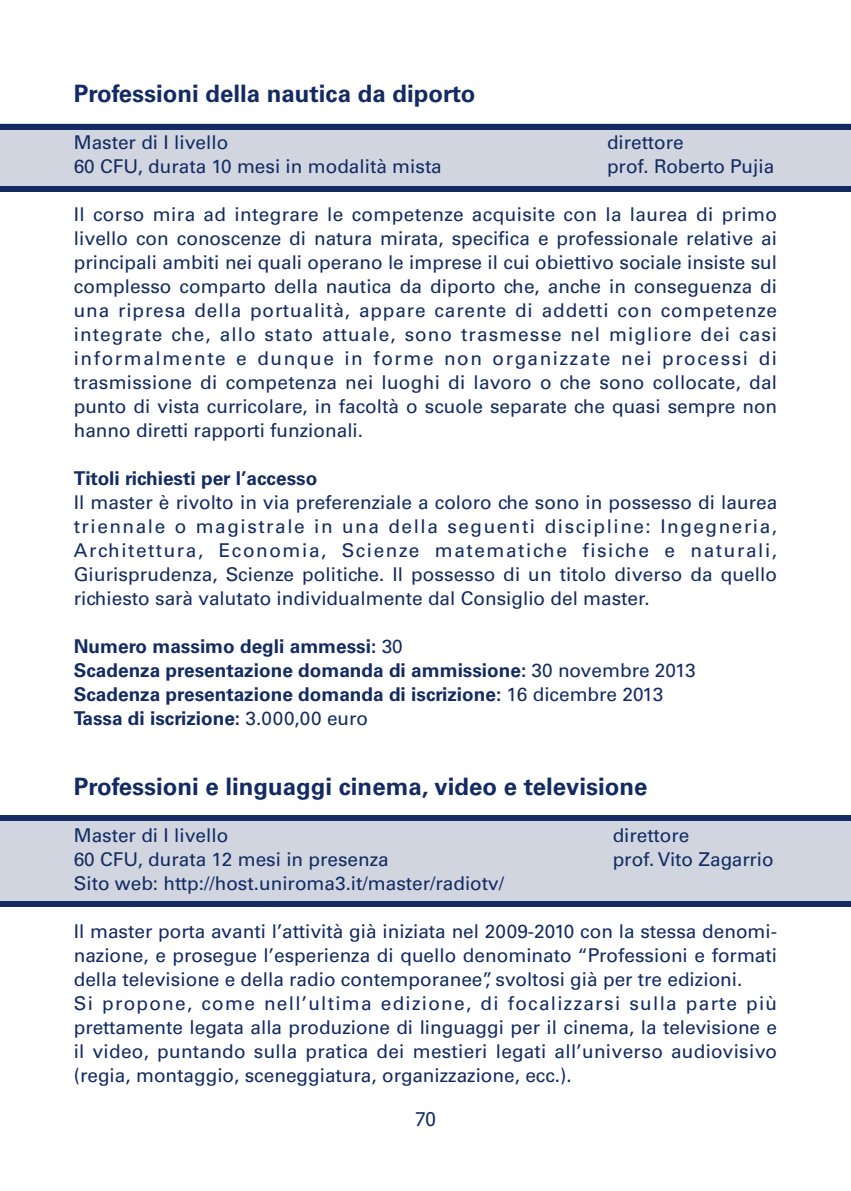
<style>
.page{position:relative;width:851px;height:1191px;background:#fff}
.page>*{position:absolute;margin:0;border:0;box-sizing:border-box;transform-origin:0 0}
.t1{font:700 24px "Univers";color:#132b62}
.t2{font:19px/24px "Univers";color:#132b62;text-align:justify}
.t3{font:700 19px/24px "Univers";color:#132b62}
.t4{font:19px "Tahoma";color:#132b62}
.s1{font-weight:400}
</style>
<div class="page">
<div style="left:0;top:124px;width:850px;height:68px;background:#d0d5e0"></div>
<div style="left:0;top:124px;width:850px;height:5px;background:#132b62"></div>
<div style="left:0;top:186px;width:850px;height:6px;background:#132b62"></div>
<div style="left:0;top:815px;width:850px;height:88px;background:#d0d5e0"></div>
<div style="left:0;top:815px;width:850px;height:6px;background:#132b62"></div>
<div style="left:0;top:901px;width:850px;height:6px;background:#132b62"></div>
<p class="t1" style="left:74px;top:85px;width:403px">Professioni della nautica da diporto</p>
<p class="t2" style="left:74px;top:132px;width:156px">Master di I livello</p>
<p class="t2" style="left:607px;top:132px;width:78px">direttore</p>
<p class="t2" style="left:74px;top:156px;width:369px">60 CFU, durata 10 mesi in modalità mista</p>
<p class="t2" style="left:607px;top:156px;width:169px">prof. Roberto Pujia</p>
<p class="t2" style="left:74px;top:204px;width:705px">Il corso mira ad integrare le competenze acquisite con la laurea di primo livello con conoscenze di natura mirata, specifica e professionale relative ai principali ambiti nei quali operano le imprese il cui obiettivo sociale insiste sul complesso comparto della nautica da diporto che, anche in conseguenza di una ripresa della portualità, appare carente di addetti con competenze integrate che, allo stato attuale, sono trasmesse nel migliore dei casi informalmente e dunque in forme non organizzate nei processi di trasmissione di competenza nei luoghi di lavoro o che sono collocate, dal punto di vista curricolare, in facoltà o scuole separate che quasi sempre non hanno diretti rapporti funzionali.</p>
<p class="t3" style="left:74px;top:468px;width:245px">Titoli richiesti per l’accesso</p>
<p class="t2" style="left:74px;top:492px;width:705px">Il master è rivolto in via preferenziale a coloro che sono in possesso di laurea triennale o magistrale in una della seguenti discipline: Ingegneria, Architettura, Economia, Scienze matematiche fisiche e naturali, Giurisprudenza, Scienze politiche. Il possesso di un titolo diverso da quello richiesto sarà valutato individualmente dal Consiglio del master.</p>
<p class="t3" style="left:74px;top:636px;width:623px">Numero massimo degli ammessi: <span class="s1">30<br></span>Scadenza presentazione domanda di ammissione: <span class="s1">30 novembre 2013<br></span>Scadenza presentazione domanda di iscrizione: <span class="s1">16 dicembre 2013<br></span>Tassa di iscrizione: <span class="s1">3.000,00 euro</span></p>
<p class="t1" style="left:74px;top:777px;width:575px">Professioni e linguaggi cinema, video e televisione</p>
<p class="t2" style="left:74px;top:824px;width:156px">Master di I livello</p>
<p class="t2" style="left:612px;top:824px;width:78px">direttore</p>
<p class="t2" style="left:74px;top:848px;width:316px">60 CFU, durata 12 mesi in presenza</p>
<p class="t2" style="left:612px;top:848px;width:162px">prof. Vito Zagarrio</p>
<p class="t2" style="left:74px;top:872px;width:432px">Sito web: http://host.uniroma3.it/master/radiotv/</p>
<p class="t2" style="left:74px;top:920px;width:704px;text-align:left">Il master porta avanti l’attività già iniziata nel 2009-2010 con la stessa denomi&shy;nazione, e prosegue l’esperienza di quello denominato “Professioni e formati della televisione e della radio contemporanee”, svoltosi già per tre edizioni.<br>Si propone, come nell’ultima edizione, di focalizzarsi sulla parte più prettamente legata alla produzione di linguaggi per il cinema, la televisione e il video, puntando sulla pratica dei mestieri legati all’universo audiovisivo (regia, montaggio, sceneggiatura, organizzazione, ecc.).</p>
<p class="t4" style="left:415px;top:1108px;width:22px">70</p>
</div>
